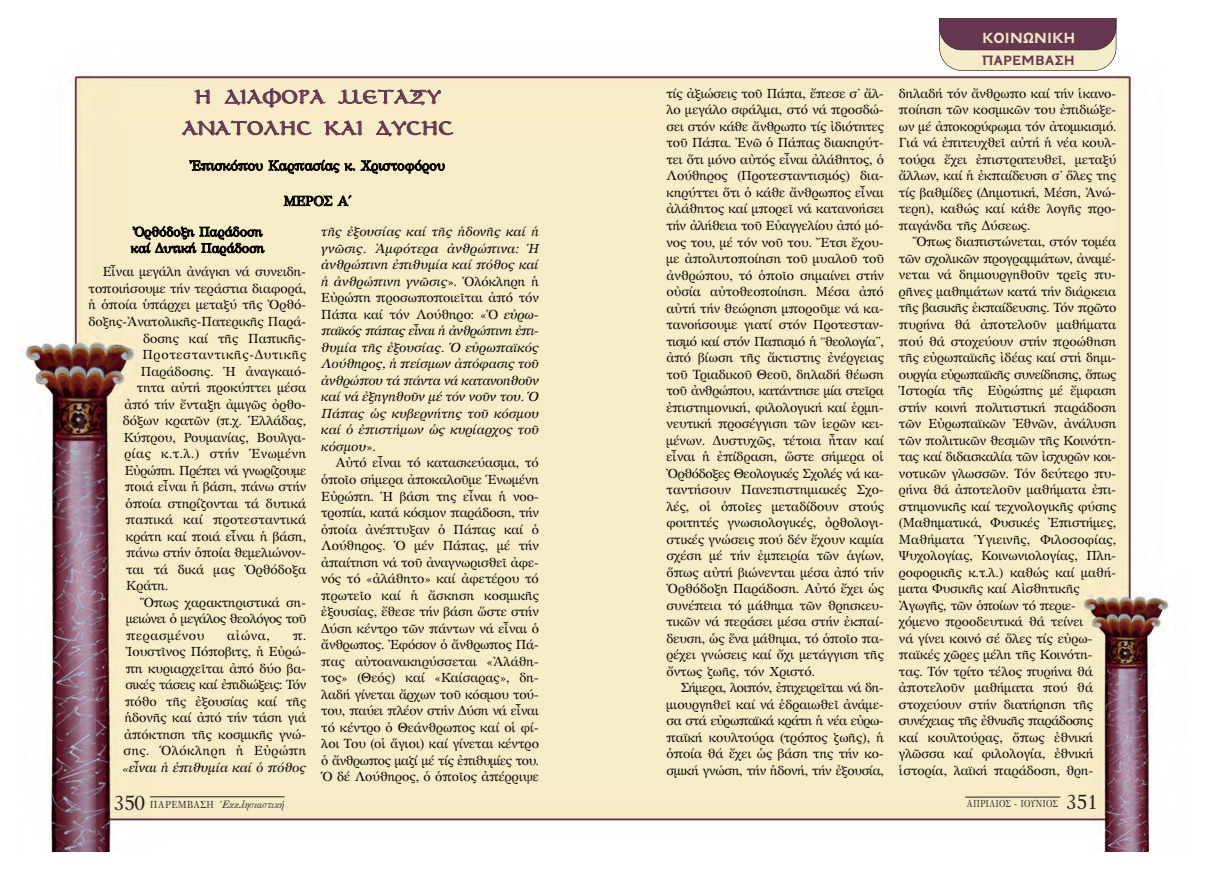
<style>
.page{position:relative;width:1205px;height:869px;background:#fff}
.page>*{position:absolute;margin:0;border:0;box-sizing:border-box;transform-origin:0 0}
.t1{font:21.25px/31.2px "GFS Ambrosia";color:#663750;text-align:center;scale:1.2 1}
.t2{font:700 16.25px "GFS Neohellenic";color:#f6ebc8}
.t3{font:700 15px "GFS Neohellenic";color:#663750}
.t4{font:13.62px "GFS Artemisia";letter-spacing:-.005em;color:#000}
.t5{font:13.12px/16.5px "GFS Artemisia";color:#000;text-align:justify}
.t6{font:italic 13.12px/16.5px "GFS Artemisia";color:#000;text-align:justify}
.t7{font:13.12px "GFS Artemisia";letter-spacing:-.035em;color:#000}
.t8{font:13.12px "GFS Artemisia";letter-spacing:-.025em;color:#000}
.t9{font:13.12px "GFS Artemisia";letter-spacing:.055em;color:#000}
.t10{font:13.12px "GFS Artemisia";letter-spacing:.04em;color:#000}
.t11{font:13.12px "GFS Artemisia";letter-spacing:.045em;color:#000}
.t12{font:11.25px "GFS Solomos";color:#231f20}
.t13{font:10px "GFS Bodoni";color:#231f20;scale:.9 1}
.s1{font-style:normal}
.s2{font-family:"GFS Porson";font-size:20px}
.s3{font-family:"GFS Bodoni";font-size:10px}
</style>
<div class="page">
<img style="left:23px;top:18px;width:1147px;height:832px">
<hr style="left:965px;top:796px;width:95px;height:1px;background:#231f20">
<hr style="left:150px;top:796px;width:134px;height:1px;background:#231f20">
<svg style="left:939px;top:18px;width:177px;height:53px;background:#9d7e80"></svg>
<p class="t2" style="left:982px;top:33px;width:95px">ΚΟΙΝΩΝΙΚΗ</p>
<h1 class="t1" style="left:182px;top:80px;width:228px">Η ΔIAΦOPA METAΞY<br>ANATOΛHΣ KAI ΔYΣHΣ</h1>
<p class="t4" style="left:190px;top:161px;width:256px">Ἐπισκόπου Kαρπασίας κ. Xριστοφόρου</p>
<p class="t4" style="left:284px;top:196px;width:69px">ΜΕΡΟΣ Α΄</p>
<p class="t5" style="left:131px;top:225px;width:135px">Ὀρθόδοξη Παράδοση καί Δυτική Παράδοση</p>
<p class="t5" style="left:103px;top:265px;width:205px">Εἶναι μεγάλη ἀνάγκη νά συνειδη-</p>
<p class="t5" style="left:89px;top:281px;width:219px">τοποιήσουμε τήν τεράστια διαφορά,</p>
<p class="t5" style="left:89px;top:298px;width:219px">ἡ ὁποία ὑπάρχει μεταξύ τῆς Ὀρθό-</p>
<p class="t5" style="left:89px;top:314px;width:219px">δοξης-Ἀνατολικῆς-Πατερικῆς Παρά-</p>
<p class="t5" style="left:143px;top:331px;width:165px">δοσης καί τῆς Παπικῆς-</p>
<p class="t9" style="left:142px;top:350px;width:165px">Προ τεσταντικῆς-Δυτικῆς</p>
<p class="t5" style="left:141px;top:364px;width:167px">Παράδοσης. Ἡ ἀναγκαιό-</p>
<p class="t5" style="left:137px;top:380px;width:171px">τητα αὐτή προ κύπτει μέσα</p>
<p class="t5" style="left:124px;top:397px;width:183px">ἀπό τήν ἔνταξη ἀμιγῶς ὀρθο-</p>
<p class="t5" style="left:123px;top:413px;width:185px">δόξων κρατῶν (π.χ. Ἑλλάδας,</p>
<p class="t5" style="left:124px;top:430px;width:184px">Κύ πρου, Ρου μανίας, Βουλγα-</p>
<p class="t10" style="left:124px;top:449px;width:183px">ρίας κ.τ.λ.) στήν Ἑνωμένη</p>
<p class="t8" style="left:125px;top:465px;width:183px">Εὐρώπη. Πρέπει νά γνω ρίζουμε</p>
<p class="t5" style="left:125px;top:479px;width:183px">ποι ά εἶναι ἡ βάση, πάνω στήν</p>
<p class="t5" style="left:125px;top:496px;width:182px">ὁποία στηρίζονται τά δυτικά</p>
<p class="t5" style="left:126px;top:512px;width:182px">παπικά καί προ τε σταντικά</p>
<p class="t5" style="left:126px;top:529px;width:182px">κράτη καί ποιά εἶναι ἡ βάση,</p>
<p class="t5" style="left:126px;top:545px;width:182px">πάνω στήν ὁποία θεμελιώνον-</p>
<p class="t5" style="left:126px;top:562px;width:182px">ται τά δικά μας Ὀρ θόδοξα</p>
<p class="t5" style="left:126px;top:578px;width:43px">Κράτη.</p>
<p class="t5" style="left:140px;top:595px;width:167px">Ὅπως χαρακτηριστικά ση-</p>
<p class="t7" style="left:126px;top:613px;width:182px">μειώνει ὁ μεγάλος θεολόγος τοῦ</p>
<p class="t11" style="left:126px;top:630px;width:80px">περασμένου</p>
<p class="t5" style="left:227px;top:628px;width:44px">αἰ ώνα,</p>
<p class="t5" style="left:123px;top:628px;width:184px;text-indent:170px">π.<br>Ἰουστῖνος Πόποβιτς, ἡ Εὐρώ&shy;πη κυριαρχεῖται ἀπό δύο βα&shy;σικές τάσεις καί ἐπιδιώξεις: Τόν πόθο τῆς ἐξουσίας καί τῆς ἡδονῆς καί ἀπό τήν τάση γιά ἀπόκτηση τῆς κοσμικῆς γνώ&shy;σης. Ὁλόκληρη ἡ Εὐρώπη</p>
<p class="t6" style="left:122px;top:760px;width:185px">«εἶναι ἡ ἐπιθυμία καί ὁ πόθος</p>
<p class="t6" style="left:321px;top:225px;width:219px">τῆς ἐξουσίας καί τῆς ἡδονῆς καί ἡ γνῶσις. Ἀμφότερα ἀνθρώπινα: Ἡ ἀνθρώπινη ἐπιθυμία καί πόθος καί ἡ ἀνθρώπινη γνῶσις<span class="s1">». Ὁλόκληρη ἡ Εὐρώπη προσωποποιεῖται ἀπό τόν Πάπα καί τόν Λούθηρο: «Ὁ</span> εὐρω&shy;παϊκός πάπας εἶναι ἡ ἀνθρώπινη ἐπι&shy;θυμία τῆς ἐξουσίας. Ὁ εὐρωπαϊκός Λούθηρος, ἡ πείσμων ἀπόφασις τοῦ ἀνθρώπου τά πάντα νά κατανοηθοῦν καί νά ἐξηγηθοῦν μέ τόν νοῦν του. Ὁ Πάπας ὡς κυβερνήτης τοῦ κόσμου καί ὁ ἐπιστήμων ὡς κυρίαρχος τοῦ κόσμου<span class="s1">».</span></p>
<p class="t5" style="left:321px;top:456px;width:219px;text-indent:14px">Αὐτό εἶναι τό κατασκεύασμα, τό ὁποῖο σήμερα ἀποκαλοῦμε Ἑνωμένη Εὐ ρώπη. Ἡ βάση της εἶναι ἡ νοο&shy;τροπία, κατά κόσμον παράδοση, τήν ὁποία ἀν έπτυξαν ὁ Πάπας καί ὁ Λούθηρος. Ὁ μέν Πάπας, μέ τήν ἀπαίτηση νά τοῦ ἀνα γνωρισθεῖ ἀφε&shy;νός τό «ἀλάθητο» καί ἀφετέρου τό πρωτεῖο καί ἡ ἄσκηση κοσμικῆς ἐξουσίας, ἔθεσε τήν βάση ὥστε στήν Δύση κέντρο τῶν πάντων νά εἶναι ὁ ἄνθρωπος. Ἐφόσον ὁ ἄνθρωπος Πά&shy;πας αὐτοανακηρύσσεται «Ἀλάθη&shy;τος» (Θεός) καί «Καί σαρας», δη&shy;λαδή γίνεται ἄρχων τοῦ κόσμου τού&shy;του, παύει πλέον στήν Δύση νά εἶναι τό κέντρο ὁ Θεάνθρωπος καί οἱ φί&shy;λοι Του (οἱ ἅγιοι) καί γίνεται κέντρο ὁ ἄν θρωπος μαζί μέ τίς ἐπιθυμίες του.<br>Ὁ δέ Λούθηρος, ὁ ὁποῖος ἀπέρριψε</p>
<p class="t5" style="left:666px;top:87px;width:219px">τίς ἀξιώσεις τοῦ Πάπα, ἔπεσε σ’ ἄλ - λο μεγάλο σφάλμα, στό νά προσδώ&shy;σει στόν κάθε ἄνθρωπο τίς ἰδιότητες τοῦ Πάπα. Ἐνῶ ὁ Πάπας διακηρύτ&shy;τει ὅτι μόνο αὐτός εἶναι ἀλάθητος, ὁ Λούθηρος (Προτεσταντισμός) δια&shy;κηρύττει ὅτι ὁ κάθε ἄνθρωπος εἶναι ἀλάθητος καί μπορεῖ νά κατανοήσει τήν ἀλήθεια τοῦ Εὐαγγελίου ἀπό μό&shy;νος του, μέ τόν νοῦ του. Ἔτσι ἔχου&shy;με ἀπολυτοποίηση τοῦ μυαλοῦ τοῦ ἀνθρώπου, τό ὁποῖο σημαίνει στήν οὐσία αὐτοθεοποίηση. Mέσα ἀπό αὐτή τήν θεώρηση μποροῦμε νά κα&shy;τανοήσουμε γιατί στόν Προτεσταν&shy;τισμό καί στόν Παπισμό ἡ “θεολογία”, ἀπό βίωση τῆς ἄκτιστης ἐνέργειας τοῦ Τριαδικοῦ Θεοῦ, δηλαδή θέωση τοῦ ἀνθρώπου, κατάντησε μία στεῖρα ἐπιστημονική, φιλο λογική καί ἑρμη&shy;νευτική προσέγγιση τῶν ἱερῶν κει&shy;μένων. Δυστυχῶς, τέτοια ἦταν καί εἶναι ἡ ἐπίδραση, ὥστε σήμερα οἱ Ὀρθόδοξες Θεο λογικές Σχολές νά κα&shy;τα ντήσουν Πανεπιστημιακές Σχο&shy;λές, οἱ ὁποῖες μεταδίδουν στούς φοιτητές γνω σιολογικές, ὀρθολογι&shy;στικές γνώσεις πού δέν ἔχουν καμία σχέση μέ τήν ἐμπειρία τῶν ἁγίων, ὅπως αὐτή βιώνενται μέσα ἀπό τήν Ὀρθόδοξη Παράδοση. Αὐτό ἔχει ὡς συνέπεια τό μάθημα τῶν θρησκευ&shy;τικῶν νά περάσει μέσα στήν ἐκπαί&shy;δευση, ὡς ἕνα μάθημα, τό ὁποῖο πα&shy;ρέχει γνώσεις καί ὄχι μετάγγιση τῆς ὄντως ζωῆς, τόν Χριστό.</p>
<p class="t5" style="left:666px;top:680px;width:219px;text-indent:14px">Σήμερα, λοιπόν, ἐπιχειρεῖται νά δη&shy;μιουργηθεῖ καί νά ἑδραιωθεῖ ἀνάμε&shy;σα στά εὐρωπαϊκά κράτη ἡ νέα εὐρω&shy;παϊκή κουλτούρα (τρόπος ζωῆς), ἡ ὁποία θά ἔχει ὡς βάση της τήν κο&shy;σμική γνώση, τήν ἡδονή, τήν ἐξουσία,</p>
<p class="t3" style="left:982px;top:55px;width:94px">ΠΑΡΕΜΒΑΣΗ</p>
<p class="t5" style="left:899px;top:86px;width:219px">δηλαδή τόν ἄνθρωπο καί τήν ἱκανο&shy;ποίηση τῶν κοσμικῶν του ἐπιδιώξε&shy;ων μέ ἀποκορύφωμα τόν ἀτομικισμό.<br>Γιά νά ἐπιτευχθεῖ αὐτή ἡ νέα κουλ&shy;τούρα ἔχει ἐπιστρατευθεῖ, μεταξύ ἄλλων, καί ἡ ἐκπαίδευση σ’ ὅλες της τίς βαθμίδες (Δημοτική, Μέση, Ἀνώ&shy;τερη), καθώς καί κάθε λογῆς προ&shy;παγάνδα τῆς Δύσεως.</p>
<p class="t5" style="left:899px;top:235px;width:219px;text-align:left;text-indent:14px">Ὅπως διαπιστώνεται, στόν τομέα τῶν σχολικῶν προγραμμάτων, ἀνα μέ&shy;νεται νά δημιουργηθοῦν τρεῖς πυ - ρῆνες μαθημάτων κατά τήν διάρκεια τῆς βασικῆς ἐκπαίδευσης. Τόν πρῶτο πυρήνα θά ἀποτελοῦν μαθήματα πού θά στοχεύουν στήν προώθηση τῆς εὐρωπαϊκῆς ἰδέας καί στή δημι&shy;ουργία εὐρωπαϊκῆς συνείδησης, ὅπως<br>Ἱστορία τῆς Εὐρώπης μέ ἔμφαση στήν κοινή πολιτιστική παράδοση τῶν Εὐ ρωπαϊκῶν Ἐθνῶν, ἀνάλυση τῶν πολιτικῶν θεσμῶν τῆς Κοινότη&shy;τας καί διδασκαλία τῶν ἰσχυρῶν κοι&shy;νοτικῶν γλωσσῶν. Τόν δεύτερο πυ&shy;ρήνα θά ἀποτελοῦν μαθήματα ἐπι&shy;στημονικῆς καί τεχνολογικῆς φύσης (Μαθηματικά, Φυσικές Ἐπιστήμες,<br>Μα θήματα Ὑγιεινῆς, Φιλοσοφίας,<br>Ψυχολο γίας, Κοινωνιολογίας, Πλη&shy;ροφορικῆς κ.τ.λ.) καθώς καί μαθή&shy;ματα Φυσικῆς καί Αἰσθητικῆς<br>Ἀγωγῆς, τῶν ὁποίων τό περιε - χόμενο προοδευτικά θά τείνει<br>νά γίνει κοινό σέ ὅλες τίς εὐρω&shy;παϊκές χῶρες μέλη τῆς Κοινότη&shy;τας. Τόν τρίτο τέλος πυρήνα θά ἀποτελοῦν μαθήματα πού θά στοχεύουν στήν διατήρηση τῆς συνέχειας τῆς ἐθνικῆς παράδοσης<br>καί κουλτούρας, ὅπως ἐθνική γλῶσσα καί φιλολογία, ἐθνική ἱστορία, λαϊκή παράδοση, θρη-</p>
<p class="t12" style="left:113px;top:799px;width:172px"><span class="s2">350</span> <span class="s3">ΠAPEMBAΣH</span> Ἐκκλησιαστική</p>
<p class="t13" style="left:966px;top:799px;width:147px">ΑΠΡΙΛΙΟΣ - ΙΟΥΝΙΟΣ <span class="s2">351</span></p>
</div>
